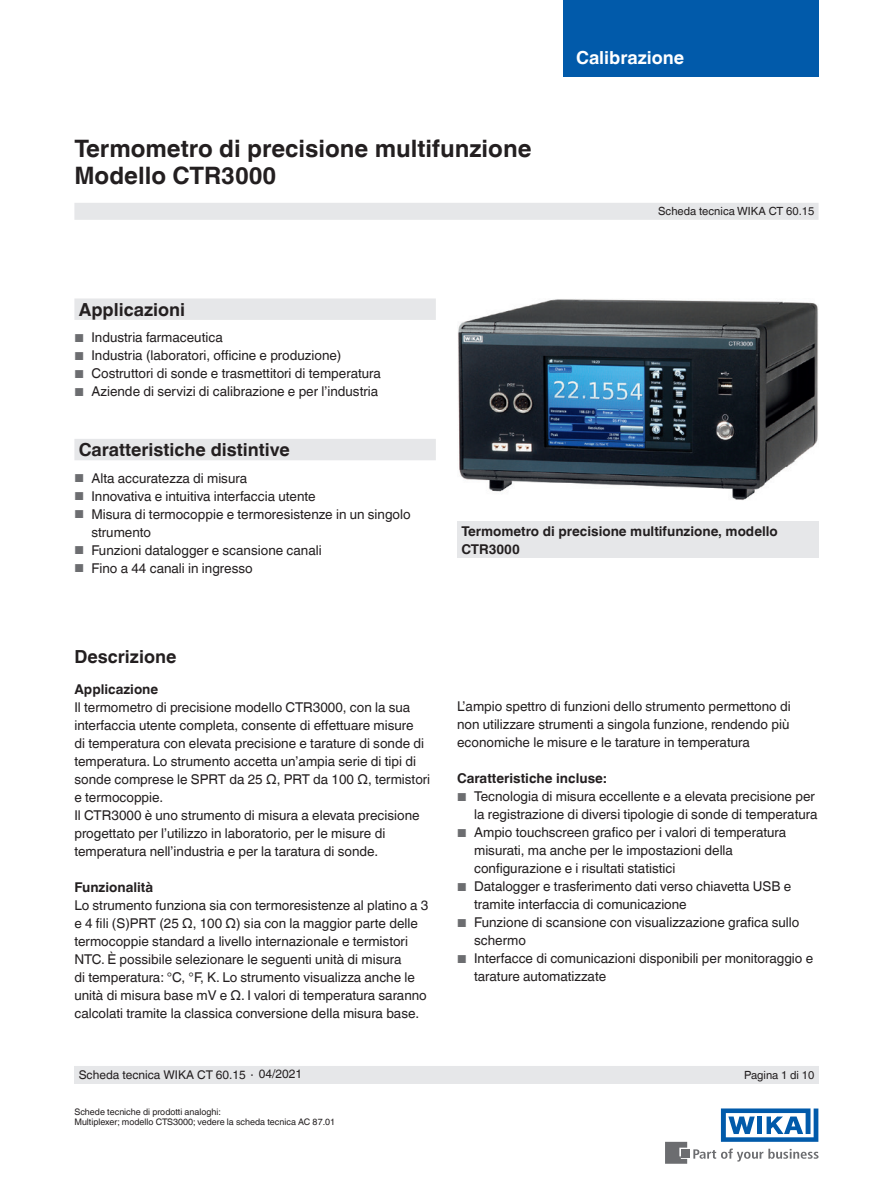
<style>
.page{position:relative;width:893px;height:1188px;background:#fff}
.page>*{position:absolute;margin:0;border:0;box-sizing:border-box;transform-origin:0 0}
.t1{font:700 24px/27px "Helvetica World";color:#231f20}
.t2{font:700 18px "Helvetica World";color:#231f20}
.t3{font:700 18px "Helvetica World";color:#fff}
.t4{font:13.5px/18px "Helvetica World";color:#231f20}
.t5{font:700 13.5px/18px "Helvetica World";color:#231f20}
.t6{font:12px "Helvetica World";color:#231f20}
.t7{font:11.25px "Helvetica World";color:#231f20}
.t8{font:9px/10.5px "Helvetica World";color:#231f20}
.s1{font-size:11.55px;color:#6c6d70}
.s2{font-size:11.25px}
</style>
<div class="page">
<svg style="left:693px;top:1149px;width:126px;height:13px"></svg>
<div style="left:682px;top:1150px;width:8px;height:8px;background:#6c6d70"></div>
<svg style="left:665px;top:1142px;width:22px;height:22px"></svg>
<svg style="left:721px;top:1108px;width:97px;height:34px"></svg>
<div style="left:563px;top:0;width:256px;height:76px;background:#015aaa"></div>
<div style="left:74px;top:203px;width:745px;height:17px;background:#e6e7e9"></div>
<div style="left:74px;top:1066px;width:745px;height:18px;background:#e6e7e9"></div>
<div style="left:457px;top:522px;width:362px;height:36px;background:#e6e7e9"></div>
<img style="left:458px;top:299px;width:360px;height:201px">
<svg style="left:74px;top:298px;width:362px;height:162px"></svg>
<h1 class="t1" style="left:74px;top:135px;width:458px">Termometro di precisione multifunzione<br>Modello CTR3000</h1>
<h2 class="t2" style="left:79px;top:299px;width:108px">Applicazioni</h2>
<p class="t4" style="left:74px;top:329px;width:150px"><span class="s1">■</span> Industria farmaceutica</p>
<p class="t4" style="left:74px;top:347px;width:269px"><span class="s1">■</span> Industria (laboratori, officine e produzione)</p>
<p class="t4" style="left:74px;top:365px;width:308px"><span class="s1">■</span> Costruttori di sonde e trasmettitori di temperatura</p>
<p class="t4" style="left:74px;top:383px;width:305px"><span class="s1">■</span> Aziende di servizi di calibrazione e per l’industria</p>
<h2 class="t3" style="left:576px;top:47px;width:109px">Calibrazione</h2>
<p class="t7" style="left:658px;top:205px;width:158px">Scheda tecnica WIKA CT 60.15</p>
<h2 class="t2" style="left:79px;top:439px;width:213px">Caratteristiche distintive</h2>
<p class="t4" style="left:74px;top:469px;width:174px"><span class="s1">■</span> Alta accuratezza di misura</p>
<p class="t4" style="left:74px;top:487px;width:243px"><span class="s1">■</span> Innovativa e intuitiva interfaccia utente</p>
<p class="t4" style="left:91px;top:505px;width:321px;text-indent:-17px"><span class="s1">■</span> Misura di termocoppie e termoresistenze in un singolo strumento</p>
<p class="t4" style="left:74px;top:541px;width:249px"><span class="s1">■</span> Funzioni datalogger e scansione canali</p>
<p class="t4" style="left:74px;top:559px;width:180px"><span class="s1">■</span> Fino a 44 canali in ingresso</p>
<p class="t5" style="left:461px;top:522px;width:318px">Termometro di precisione multifunzione, modello<br>CTR3000</p>
<h2 class="t2" style="left:74px;top:647px;width:103px">Descrizione</h2>
<p class="t5" style="left:74px;top:680px;width:85px">Applicazione</p>
<p class="t4" style="left:74px;top:698px;width:357px">Il termometro di precisione modello CTR3000, con la sua interfaccia utente completa, consente di effettuare misure<br>di temperatura con elevata precisione e tarature di sonde di temperatura. Lo strumento accetta un’ampia serie di tipi di sonde comprese le SPRT da 25 Ω, PRT da 100 Ω, termistori e termocoppie.<br>Il CTR3000 è uno strumento di misura a elevata precisione progettato per l’utilizzo in laboratorio, per le misure di temperatura nell’industria e per la taratura di sonde.</p>
<p class="t5" style="left:74px;top:878px;width:80px">Funzionalità</p>
<p class="t4" style="left:74px;top:896px;width:356px">Lo strumento funziona sia con termoresistenze al platino a 3 e 4 fili (S)PRT (25 Ω, 100 Ω) sia con la maggior parte delle termocoppie standard a livello internazionale e termistori NTC. È possibile selezionare le seguenti unità di misura<br>di temperatura: °C, °F, K. Lo strumento visualizza anche le unità di misura base mV e Ω. I valori di temperatura saranno calcolati tramite la classica conversione della misura base.</p>
<p class="t4" style="left:457px;top:698px;width:335px;text-align:justify">L’ampio spettro di funzioni dello strumento permettono di non utilizzare strumenti a singola funzione, rendendo più economiche le misure e le tarature in temperatura</p>
<p class="t5" style="left:457px;top:770px;width:151px">Caratteristiche incluse:</p>
<p class="t4" style="left:457px;top:788px;width:362px;text-align:right"><span class="s1">■</span> Tecnologia di misura eccellente e a elevata precisione per la registrazione di diversi tipologie di sonde di temperatura</p>
<p class="t4" style="left:474px;top:824px;width:314px;text-indent:-17px"><span class="s1">■</span> Ampio touchscreen grafico per i valori di temperatura misurati, ma anche per le impostazioni della configurazione e i risultati statistici</p>
<p class="t4" style="left:474px;top:878px;width:319px;text-indent:-17px"><span class="s1">■</span> Datalogger e trasferimento dati verso chiavetta USB e tramite interfaccia di comunicazione</p>
<p class="t4" style="left:474px;top:914px;width:327px;text-indent:-17px"><span class="s1">■</span> Funzione di scansione con visualizzazione grafica sullo schermo</p>
<p class="t4" style="left:474px;top:950px;width:341px;text-indent:-17px"><span class="s1">■</span> Interfacce di comunicazioni disponibili per monitoraggio e tarature automatizzate</p>
<p class="t6" style="left:79px;top:1068px;width:225px">Scheda tecnica WIKA CT 60.15 <span class="s2">∙</span> 04/2021</p>
<p class="t7" style="left:744px;top:1068px;width:72px">Pagina 1 di 10</p>
<p class="t8" style="left:74px;top:1107px;width:262px">Schede tecniche di prodotti analoghi:<br>Multiplexer; modello CTS3000; vedere la scheda tecnica AC 87.01</p>
</div>
